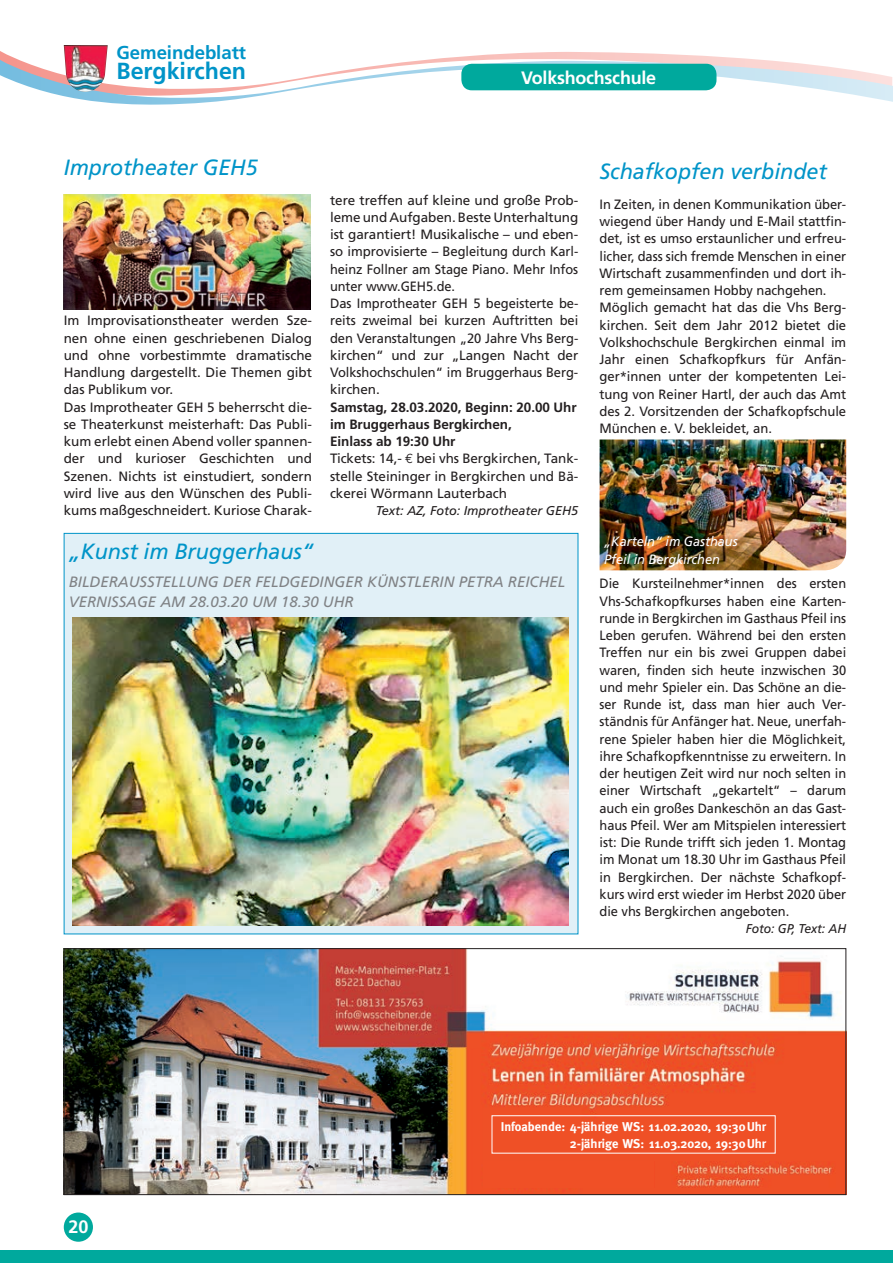
<style>
.page{position:relative;width:893px;height:1263px;background:#fff}
.page>*{position:absolute;margin:0;border:0;box-sizing:border-box;transform-origin:0 0}
.t1{font:700 23.25px "Frutiger";color:#0094c8}
.t2{font:italic 22.05px "Frutiger";letter-spacing:-.005em;color:#0094c8}
.t3{font:700 18.6px "Frutiger";letter-spacing:-.005em;color:#0094c8}
.t4{font:700 18px "Frutiger";letter-spacing:-.015em;color:#fff}
.t5{font:italic 15px/19.5px "Frutiger";color:#808285}
.t6{font:13.5px/17.2px "Frutiger";letter-spacing:-.005em;color:#231f20}
.t7{font:13.5px/17.2px "Frutiger";letter-spacing:-.005em;color:#231f20;text-align:justify;scale:.95 1}
.t8{font:13.5px/17.2px "Frutiger";letter-spacing:-.005em;color:#231f20;scale:.96 1}
.t9{font:italic 13.5px/18px "Frutiger";letter-spacing:-.005em;color:#fff;scale:.95 1}
.t10{font:700 12.75px/16.5px "Meta";color:#fff;text-align:right}
.t11{font:italic 12.75px "Frutiger";letter-spacing:-.005em;color:#231f20}
.t12{font:italic 12.75px "Frutiger";letter-spacing:-.005em;color:#231f20;scale:.96 1}
.s1{font-weight:700}
.s2{font-family:"Euro Mono"}
</style>
<div class="page">
<svg style="left:0;top:53px;width:893px;height:52px"></svg>
<div style="left:461px;top:64px;width:255px;height:26px;background:#00a99d;border-radius:11px"></div>
<div style="left:0;top:1250px;width:893px;height:13px;background:#00a99d"></div>
<div style="left:64px;top:1212px;width:29px;height:30px;background:#00a99d;border-radius:50%"></div>
<img style="left:64px;top:45px;width:44px;height:49px">
<div style="left:64px;top:533px;width:514px;height:401px;background:#e1f0f7"></div>
<img style="left:64px;top:194px;width:246px;height:115px">
<img style="left:72px;top:617px;width:497px;height:308px">
<img style="left:600px;top:439px;width:246px;height:131px">
<img style="left:66px;top:950px;width:778px;height:243px">
<div style="left:64px;top:948px;width:782px;height:247px;border:1px solid #231f20"></div>
<div style="left:492px;top:1115px;width:284px;height:38px;border:1px solid #fff"></div>
<img style="left:671px;top:1162px;width:165px;height:25px">
<div style="left:484px;top:1162px;width:170px;height:25px;background:#f05026"></div>
<h3 class="t3" style="left:117px;top:42px;width:131px">Gemeindeblatt</h3>
<h1 class="t1" style="left:117px;top:58px;width:131px">Bergkirchen</h1>
<h3 class="t4" style="left:521px;top:67px;width:136px">Volkshochschule</h3>
<h2 class="t2" style="left:64px;top:154px;width:196px">Improtheater GEH5</h2>
<p class="t6" style="left:64px;top:312px;width:250px">Im Improvisationstheater werden Sze&shy;nen ohne einen geschriebenen Dialog und ohne vorbestimmte dramatische Handlung dargestellt. Die Themen gibt das Publikum vor.<br>Das Improtheater GEH 5 beherrscht die&shy;se Theaterkunst meisterhaft: Das Publi&shy;kum erlebt einen Abend voller spannen&shy;der und kurioser Geschichten und Szenen. Nichts ist einstudiert, sondern wird live aus den Wünschen des Publi&shy;kums maßgeschneidert. Kuriose Charak-</p>
<p class="t6" style="left:330px;top:191px;width:250px">tere treffen auf kleine und große Prob&shy;leme und Aufgaben. Beste Unterhaltung ist garantiert! Musikalische – und eben&shy;so improvisierte – Begleitung durch Karl&shy;heinz Follner am Stage Piano. Mehr Infos unter www.GEH5.de.<br>Das Improtheater GEH 5 begeisterte be&shy;reits zweimal bei kurzen Auftritten bei den Veranstaltungen „20 Jahre Vhs Berg&shy;kirchen“ und zur „Langen Nacht der Volkshochschulen“ im Bruggerhaus Berg&shy;kirchen.</p>
<p class="t6" style="left:330px;top:398px;width:250px"><span class="s1">Samstag, 28.03.2020, Beginn: 20.00 Uhr im Bruggerhaus Bergkirchen,<br>Einlass ab 19:30 Uhr<br></span>Tickets: 14,- <span class="s2">€</span> bei vhs Bergkirchen, Tank&shy;stelle Steininger in Bergkirchen und Bä&shy;ckerei Wörmann Lauterbach</p>
<p class="t11" style="left:376px;top:503px;width:204px">Text: AZ, Foto: Improtheater GEH5</p>
<h2 class="t2" style="left:600px;top:158px;width:229px">Schafkopfen verbindet</h2>
<p class="t8" style="left:600px;top:195px;width:258px">In Zeiten, in denen Kommunikation über&shy;wiegend über Handy und E-Mail stattfin&shy;det, ist es umso erstaunlicher und erfreu&shy;licher, dass sich fremde Menschen in einer Wirtschaft zusammenfinden und dort ih&shy;rem gemeinsamen Hobby nachgehen.<br>Möglich gemacht hat das die Vhs Berg&shy;kirchen. Seit dem Jahr 2012 bietet die Volkshochschule Bergkirchen einmal im Jahr einen Schafkopfkurs für Anfän&shy;ger*innen unter der kompetenten Lei&shy;tung von Reiner Hartl, der auch das Amt des 2. Vorsitzenden der Schafkopfschule München e. V. bekleidet, an.</p>
<h2 class="t2" style="left:69px;top:539px;width:247px">„Kunst im Bruggerhaus“</h2>
<p class="t5" style="left:69px;top:572px;width:498px">BILDERAUSSTELLUNG DER FELDGEDINGER KÜNSTLERIN PETRA REICHEL<br>VERNISSAGE AM 28.03.20 UM 18.30 UHR</p>
<p class="t9" style="left:604px;top:532px;width:142px">„Karteln“ im Gasthaus<br>Pfeil in Bergkirchen</p>
<p class="t7" style="left:600px;top:575px;width:261px">Die Kursteilnehmer*innen des ersten Vhs-Schafkopfkurses haben eine Karten&shy;runde in Bergkirchen im Gasthaus Pfeil ins Leben gerufen. Während bei den ersten Treffen nur ein bis zwei Gruppen dabei waren, finden sich heute inzwischen 30 und mehr Spieler ein. Das Schöne an die&shy;ser Runde ist, dass man hier auch Ver&shy;ständnis für Anfänger hat. Neue, unerfah&shy;rene Spieler haben hier die Möglichkeit, ihre Schafkopfkenntnisse zu erweitern. In der heutigen Zeit wird nur noch selten in einer Wirtschaft „gekartelt“ – darum auch ein großes Dankeschön an das Gast&shy;haus Pfeil. Wer am Mitspielen interessiert ist: Die Runde trifft sich jeden 1. Montag im Monat um 18.30 Uhr im Gasthaus Pfeil in Bergkirchen. Der nächste Schafkopf&shy;kurs wird erst wieder im Herbst 2020 über die vhs Bergkirchen angeboten.</p>
<p class="t12" style="left:746px;top:921px;width:106px">Foto: GP, Text: AH</p>
<h3 class="t4" style="left:68px;top:1216px;width:22px">20</h3>
<p class="t10" style="left:501px;top:1118px;width:267px">Infoabende: 4-jährige WS: 11.02.2020, 19:30Uhr<br>2-jährige WS: 11.03.2020, 19:30Uhr</p>
</div>
